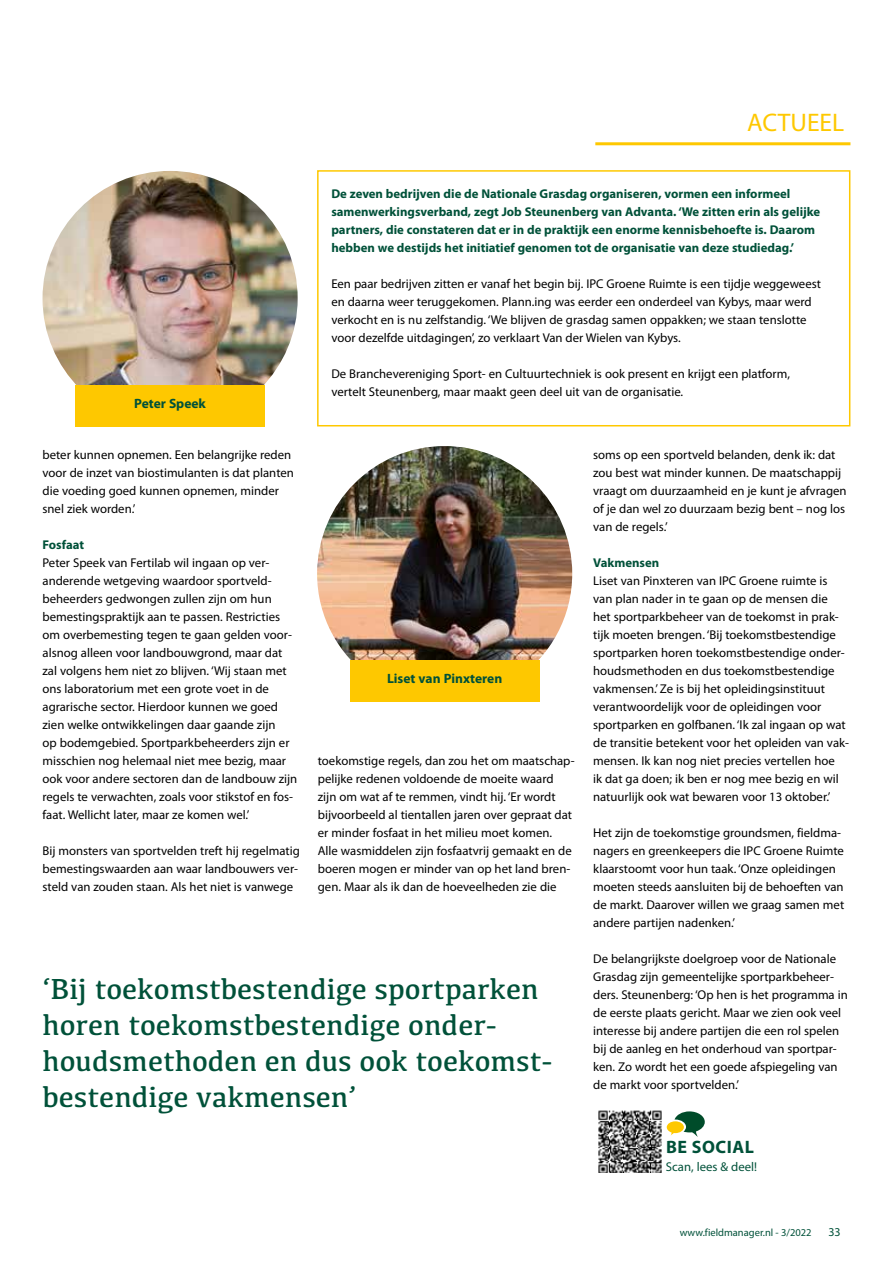
<style>
.page{position:relative;width:893px;height:1263px;background:#fff}
.page>*{position:absolute;margin:0;border:0;box-sizing:border-box;transform-origin:0 0}
.t1{font:30px/36px "Kefa";color:#005139}
.t2{font:25.5px "Myriad Pro";color:#fec800}
.t3{font:700 18px "Myriad Pro";letter-spacing:.03em;color:#005139}
.t4{font:700 13.5px "Myriad Pro";color:#005139}
.t5{font:12.75px/18px "Myriad Pro";color:#000}
.t6{font:700 12.75px/18px "Myriad Pro";color:#005139}
.t7{font:12.75px "Myriad Pro";color:#005139}
.t8{font:12px "Myriad Pro";color:#005139}
.t9{font:10.5px "Myriad Pro";color:#005139}
</style>
<div class="page">
<hr style="left:595px;top:142px;width:255px;height:3px;background:#fec800">
<div style="left:317px;top:170px;width:533px;height:256px;border:2px solid #fec800"></div>
<img style="left:43px;top:171px;width:255px;height:255px;border-radius:128px">
<div style="left:75px;top:385px;width:190px;height:41px;background:#fec800"></div>
<img style="left:317px;top:446px;width:255px;height:232px">
<div style="left:350px;top:660px;width:189px;height:42px;background:#fec800"></div>
<img style="left:598px;top:1110px;width:64px;height:62px">
<svg style="left:667px;top:1111px;width:38px;height:26px"></svg>
<p class="t4" style="left:134px;top:395px;width:73px">Peter Speek</p>
<h2 class="t2" style="left:747px;top:107px;width:99px">ACTUEEL</h2>
<p class="t6" style="left:331px;top:184px;width:490px">De zeven bedrijven die de Nationale Grasdag organiseren, vormen een informeel samenwerkingsverband, zegt Job Steunenberg van Advanta. ‘We zitten erin als gelijke partners, die constateren dat er in de praktijk een enorme kennisbehoefte is. Daarom hebben we destijds het initiatief genomen tot de organisatie van deze studiedag.’</p>
<p class="t5" style="left:331px;top:275px;width:491px">Een paar bedrijven zitten er vanaf het begin bij. IPC Groene Ruimte is een tijdje weggeweest en daarna weer teruggekomen. Plann.ing was eerder een onderdeel van Kybys, maar werd verkocht en is nu zelfstandig. ‘We blijven de grasdag samen oppakken; we staan tenslotte voor dezelfde uitdagingen’, zo verklaart Van der Wielen van Kybys.</p>
<p class="t5" style="left:331px;top:365px;width:460px">De Branchevereniging Sport- en Cultuurtechniek is ook present en krijgt een platform, vertelt Steunenberg, maar maakt geen deel uit van de organisatie.</p>
<p class="t5" style="left:43px;top:446px;width:253px">beter kunnen opnemen. Een belangrijke reden voor de inzet van biostimulanten is dat planten die voeding goed kunnen opnemen, minder snel ziek worden.’</p>
<p class="t6" style="left:43px;top:535px;width:43px">Fosfaat</p>
<p class="t5" style="left:43px;top:554px;width:256px">Peter Speek van Fertilab wil ingaan op ver&shy;anderende wetgeving waardoor sportveld&shy;beheerders gedwongen zullen zijn om hun bemestingspraktijk aan te passen. Restricties om overbemesting tegen te gaan gelden voor&shy;alsnog alleen voor landbouwgrond, maar dat zal volgens hem niet zo blijven. ‘Wij staan met ons laboratorium met een grote voet in de agrarische sector. Hierdoor kunnen we goed zien welke ontwikkelingen daar gaande zijn<br>op bodemgebied. Sportparkbeheerders zijn er misschien nog helemaal niet mee bezig, maar ook voor andere sectoren dan de landbouw zijn regels te verwachten, zoals voor stikstof en fos&shy;faat. Wellicht later, maar ze komen wel.’</p>
<p class="t5" style="left:43px;top:842px;width:259px">Bij monsters van sportvelden treft hij regelmatig bemestingswaarden aan waar landbouwers ver&shy;steld van zouden staan. Als het niet is vanwege</p>
<p class="t4" style="left:387px;top:670px;width:117px">Liset van Pinxteren</p>
<p class="t5" style="left:318px;top:752px;width:258px">toekomstige regels, dan zou het om maatschap&shy;pelijke redenen voldoende de moeite waard zijn om wat af te remmen, vindt hij. ‘Er wordt bijvoorbeeld al tientallen jaren over gepraat dat er minder fosfaat in het milieu moet komen.<br>Alle wasmiddelen zijn fosfaatvrij gemaakt en de boeren mogen er minder van op het land bren&shy;gen. Maar als ik dan de hoeveelheden zie die</p>
<h1 class="t1" style="left:43px;top:970px;width:512px">‘Bij toekomstbestendige sportparken horen toekomstbestendige onder&shy;houdsmethoden en dus ook toekomst&shy;bestendige vakmensen’</h1>
<p class="t5" style="left:593px;top:446px;width:255px">soms op een sportveld belanden, denk ik: dat zou best wat minder kunnen. De maatschappij vraagt om duurzaamheid en je kunt je afvragen of je dan wel zo duurzaam bezig bent – nog los van de regels.’</p>
<p class="t6" style="left:593px;top:553px;width:68px">Vakmensen</p>
<p class="t5" style="left:593px;top:572px;width:257px">Liset van Pinxteren van IPC Groene ruimte is van plan nader in te gaan op de mensen die<br>het sportparkbeheer van de toekomst in prak&shy;tijk moeten brengen. ‘Bij toekomstbestendige sportparken horen toekomstbestendige onder&shy;houdsmethoden en dus toekomstbestendige vakmensen.’ Ze is bij het opleidingsinstituut verantwoordelijk voor de opleidingen voor sportparken en golfbanen. ‘Ik zal ingaan op wat de transitie betekent voor het opleiden van vak&shy;mensen. Ik kan nog niet precies vertellen hoe<br>ik dat ga doen; ik ben er nog mee bezig en wil natuurlijk ook wat bewaren voor 13 oktober.’</p>
<p class="t5" style="left:593px;top:824px;width:253px">Het zijn de toekomstige groundsmen, fieldma&shy;nagers en greenkeepers die IPC Groene Ruimte klaarstoomt voor hun taak. ‘Onze opleidingen moeten steeds aansluiten bij de behoeften van de markt. Daarover willen we graag samen met andere partijen nadenken.’</p>
<p class="t5" style="left:593px;top:950px;width:256px">De belangrijkste doelgroep voor de Nationale Grasdag zijn gemeentelijke sportparkbeheer&shy;ders. Steunenberg: ‘Op hen is het programma in de eerste plaats gericht. Maar we zien ook veel interesse bij andere partijen die een rol spelen bij de aanleg en het onderhoud van sportpar&shy;ken. Zo wordt het een goede afspiegeling van de markt voor sportvelden.’</p>
<h3 class="t3" style="left:666px;top:1135px;width:89px">BE SOCIAL</h3>
<p class="t7" style="left:666px;top:1159px;width:93px">Scan, lees &amp; deel!</p>
<p class="t9" style="left:680px;top:1226px;width:133px">www.fieldmanager.nl - 3/2022</p>
<p class="t8" style="left:828px;top:1224px;width:14px">33</p>
</div>
